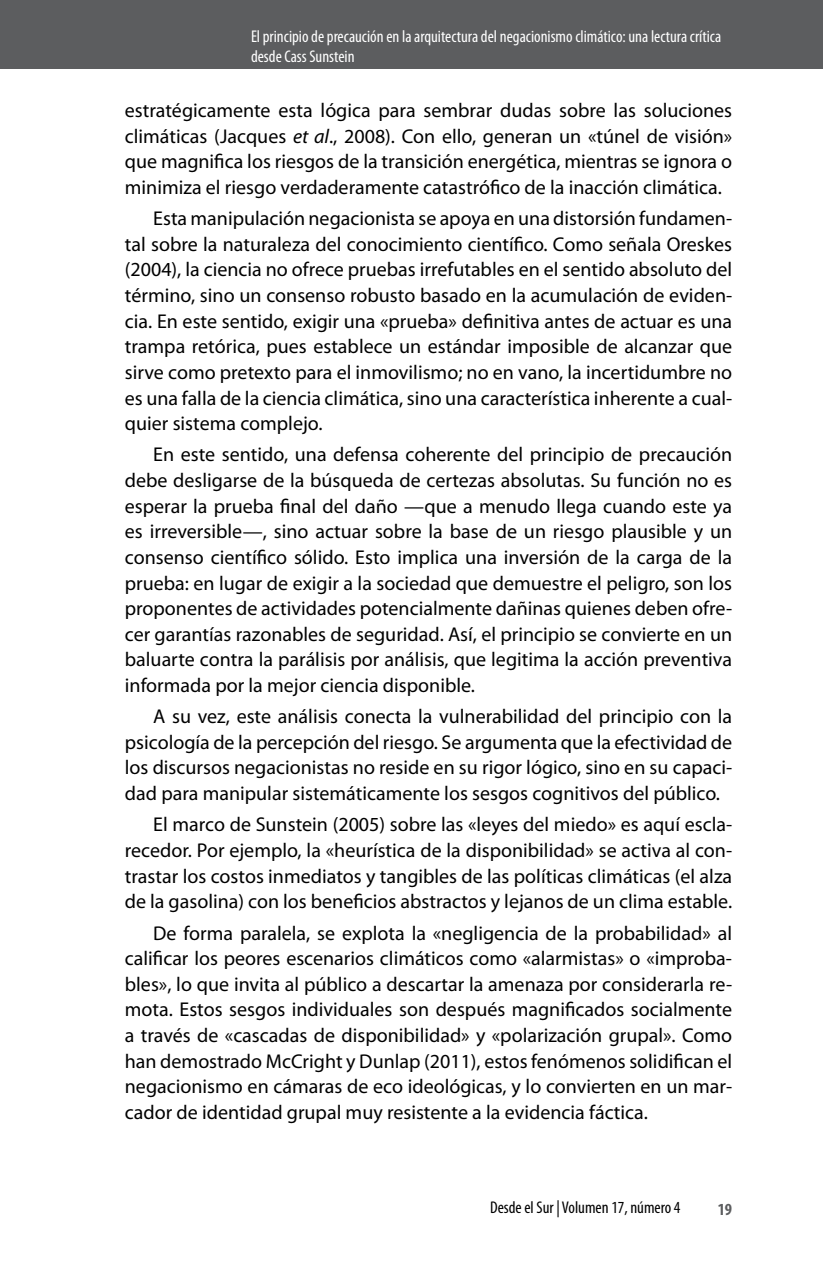
<style>
.page{position:relative;width:823px;height:1265px;background:#fff}
.page>*{position:absolute;margin:0;border:0;box-sizing:border-box;transform-origin:0 0}
.t1{font:20px/25.6px "Myriad Pro";color:#000;text-align:justify}
.t2{font:condensed 17px/20px "Myriad Pro";color:#fff}
.t3{font:condensed 17px "Myriad Pro";color:#000}
.t4{font:700 condensed 17px "Myriad Pro";color:#5c5d5f}
.s1{font-style:italic}
</style>
<div class="page">
<div style="left:0;top:0;width:822px;height:68px;background:#5c5d5f"></div>
<p class="t2" style="left:251px;top:26px;width:471px">El principio de precaución en la arquitectura del negacionismo climático: una lectura crítica desde Cass Sunstein</p>
<p class="t1" style="left:125px;top:97px;width:608px">estratégicamente esta lógica para sembrar dudas sobre las soluciones climáticas (Jacques <span class="s1">et al</span>., 2008). Con ello, generan un «túnel de visión» que magnifica los riesgos de la transición energética, mientras se ignora o minimiza el riesgo verdaderamente catastrófico de la inacción climática.</p>
<p class="t1" style="left:125px;top:205px;width:608px;text-indent:28px">Esta manipulación negacionista se apoya en una distorsión fundamen&shy;tal sobre la naturaleza del conocimiento científico. Como señala Oreskes (2004), la ciencia no ofrece pruebas irrefutables en el sentido absoluto del término, sino un consenso robusto basado en la acumulación de eviden&shy;cia. En este sentido, exigir una «prueba» definitiva antes de actuar es una trampa retórica, pues establece un estándar imposible de alcanzar que sirve como pretexto para el inmovilismo; no en vano, la incertidumbre no es una falla de la ciencia climática, sino una característica inherente a cual&shy;quier sistema complejo.</p>
<p class="t1" style="left:125px;top:441px;width:608px;text-indent:28px">En este sentido, una defensa coherente del principio de precaución debe desligarse de la búsqueda de certezas absolutas. Su función no es esperar la prueba final del daño —que a menudo llega cuando este ya es irreversible—, sino actuar sobre la base de un riesgo plausible y un consenso científico sólido. Esto implica una inversión de la carga de la prueba: en lugar de exigir a la sociedad que demuestre el peligro, son los proponentes de actividades potencialmente dañinas quienes deben ofre&shy;cer garantías razonables de seguridad. Así, el principio se convierte en un baluarte contra la parálisis por análisis, que legitima la acción preventiva informada por la mejor ciencia disponible.</p>
<p class="t1" style="left:125px;top:703px;width:608px;text-indent:28px">A su vez, este análisis conecta la vulnerabilidad del principio con la psicología de la percepción del riesgo. Se argumenta que la efectividad de los discursos negacionistas no reside en su rigor lógico, sino en su capaci&shy;dad para manipular sistemáticamente los sesgos cognitivos del público.</p>
<p class="t1" style="left:125px;top:811px;width:608px;text-indent:28px">El marco de Sunstein (2005) sobre las «leyes del miedo» es aquí escla&shy;recedor. Por ejemplo, la «heurística de la disponibilidad» se activa al con&shy;trastar los costos inmediatos y tangibles de las políticas climáticas (el alza de la gasolina) con los beneficios abstractos y lejanos de un clima estable.</p>
<p class="t1" style="left:125px;top:919px;width:608px;text-indent:28px">De forma paralela, se explota la «negligencia de la probabilidad» al calificar los peores escenarios climáticos como «alarmistas» o «improba&shy;bles», lo que invita al público a descartar la amenaza por considerarla re&shy;mota. Estos sesgos individuales son después magnificados socialmente a través de «cascadas de disponibilidad» y «polarización grupal». Como han demostrado McCright y Dunlap (2011), estos fenómenos solidifican el negacionismo en cámaras de eco ideológicas, y lo convierten en un mar&shy;cador de identidad grupal muy resistente a la evidencia fáctica.</p>
<p class="t3" style="left:489px;top:1196px;width:192px">Desde el Sur | Volumen 17, número 4</p>
<p class="t4" style="left:717px;top:1198px;width:16px">19</p>
</div>
